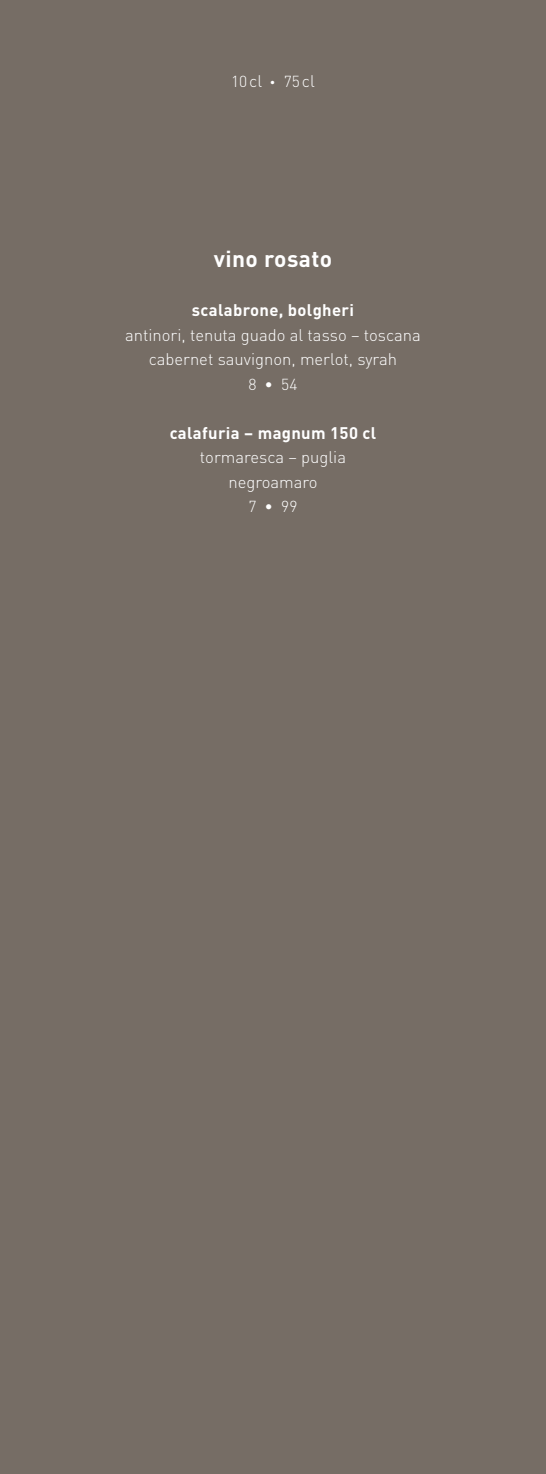
<style>
.page{position:relative;width:546px;height:1474px;background:#fff}
.page>*{position:absolute;margin:0;border:0;box-sizing:border-box;transform-origin:0 0}
.t1{font:700 22.75px "DIN";letter-spacing:.02em;color:#fff}
.t2{font:300 16.62px/24.5px "DIN Pro";color:#fff;text-align:center}
.t3{font:700 16.62px "DIN";letter-spacing:.02em;color:#fff}
.t4{font:300 15.75px "DIN Pro";color:#fff}
.s1{font-size:16.62px}
.s2{font-family:"DIN";font-weight:900;font-size:10.5px}
</style>
<div class="page">
<div style="left:0;top:0;width:546px;height:1473px;background:#766d65"></div>
<p class="t4" style="left:231px;top:69px;width:85px">10<span class="s1">cl</span> <span class="s2">•</span> 75<span class="s1">cl</span></p>
<h1 class="t1" style="left:214px;top:244px;width:120px">vino rosato</h1>
<p class="t3" style="left:192px;top:299px;width:163px">scalabrone, bolgheri</p>
<p class="t2" style="left:125px;top:321px;width:297px">antinori, tenuta guado al tasso – toscana cabernet sauvignon, merlot, syrah</p>
<p class="t4" style="left:248px;top:372px;width:50px">8 • 54</p>
<p class="t3" style="left:170px;top:422px;width:208px">calafuria – magnum 150 cl</p>
<p class="t2" style="left:200px;top:443px;width:148px">tormaresca – puglia negroamaro</p>
<p class="t4" style="left:248px;top:494px;width:50px">7 • 99</p>
</div>
